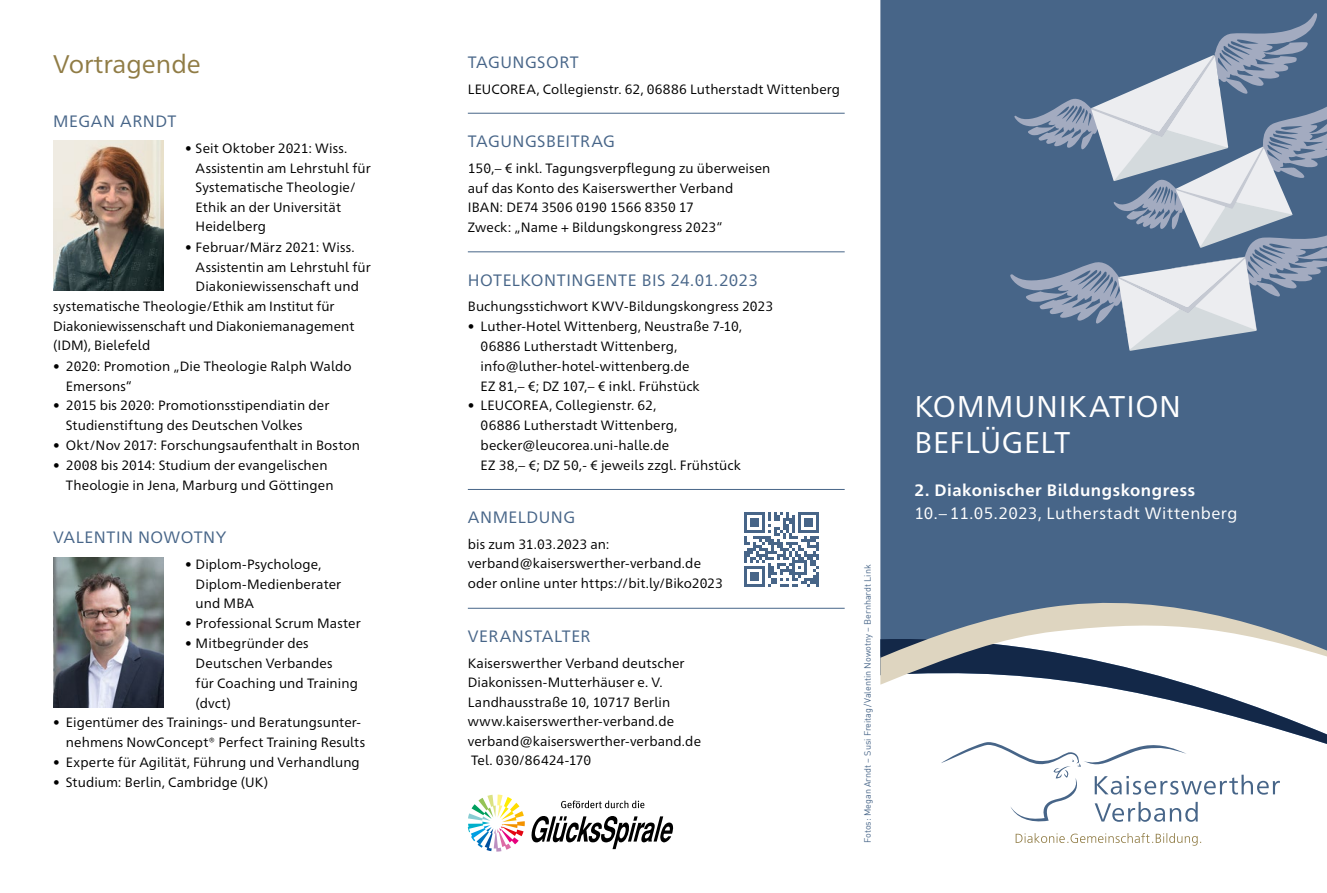
<style>
.page{position:relative;width:1327px;height:893px;background:#fff}
.page>*{position:absolute;margin:0;border:0;box-sizing:border-box;transform-origin:0 0}
.t1{font:30px/36px "Frutiger Neue 1450 Pro";letter-spacing:.02em;color:#fff}
.t2{font:25.5px "Frutiger Neue 1450 Pro";color:#907c45}
.t3{font:16.5px "Frutiger Neue 1450 Pro";letter-spacing:.03em;color:#476588}
.t4{font:16.5px "Frutiger Neue 1450 Pro";letter-spacing:.03em;color:#fff}
.t5{font:700 16.5px "Frutiger Neue 1450 Pro";letter-spacing:.03em;color:#fff}
.t6{font:13.5px/19.8px "Frutiger Neue 1450 Pro";letter-spacing:.005em;color:#000}
.t7{font:9px "DIN Offc";color:#476588}
</style>
<div class="page">
<div style="left:880px;top:0;width:447px;height:586px;background:#476588"></div>
<svg style="left:1015px;top:833px;width:186px;height:13px"></svg>
<svg style="left:1010px;top:770px;width:270px;height:52px"></svg>
<svg style="left:1010px;top:13px;width:317px;height:338px"></svg>
<svg style="left:941px;top:685px;width:386px;height:85px"></svg>
<svg style="left:880px;top:586px;width:447px;height:99px"></svg>
<img style="left:53px;top:141px;width:111px;height:150px">
<img style="left:53px;top:558px;width:111px;height:149px">
<svg style="left:744px;top:512px;width:75px;height:75px"></svg>
<hr style="left:468px;top:113px;width:376px;height:1px;background:#476588">
<hr style="left:468px;top:252px;width:376px;height:1px;background:#476588">
<hr style="left:468px;top:489px;width:376px;height:1px;background:#476588">
<hr style="left:468px;top:608px;width:376px;height:1px;background:#476588">
<svg style="left:468px;top:794px;width:205px;height:58px"></svg>
<h2 class="t2" style="left:53px;top:45px;width:149px">Vortragende</h2>
<p class="t3" style="left:53px;top:109px;width:125px">MEGAN ARNDT</p>
<p class="t6" style="left:196px;top:138px;width:177px;text-indent:-11px">• Seit Oktober 2021: Wiss.<br>Assistentin am Lehrstuhl für<br>Systematische Theologie/<br>Ethik an der Universität<br>Heidelberg</p>
<p class="t6" style="left:185px;top:236px;width:171px">• Februar/März 2021: Wiss.</p>
<p class="t6" style="left:196px;top:256px;width:177px">Assistentin am Lehrstuhl für</p>
<p class="t6" style="left:196px;top:275px;width:165px">Diakoniewissenschaft und</p>
<p class="t6" style="left:53px;top:296px;width:283px">systematische Theologie/Ethik am Institut für</p>
<p class="t6" style="left:53px;top:315px;width:303px">Diakoniewissenschaft und Diakoniemanagement</p>
<p class="t6" style="left:53px;top:335px;width:99px">(IDM), Bielefeld</p>
<p class="t6" style="left:66px;top:355px;width:287px;text-indent:-13px">• 2020: Promotion „Die Theologie Ralph Waldo<br>Emersons“</p>
<p class="t6" style="left:66px;top:395px;width:265px;text-indent:-13px">• 2015 bis 2020: Promotionsstipendiatin der<br>Studienstiftung des Deutschen Volkes</p>
<p class="t6" style="left:53px;top:434px;width:308px">• Okt/Nov 2017: Forschungsaufenthalt in Boston</p>
<p class="t6" style="left:66px;top:454px;width:269px;text-indent:-13px">• 2008 bis 2014: Studium der evangelischen<br>Theologie in Jena, Marburg und Göttingen</p>
<p class="t3" style="left:53px;top:525px;width:175px">VALENTIN NOWOTNY</p>
<p class="t6" style="left:196px;top:553px;width:147px;text-indent:-11px">• Diplom-Psychologe,<br>Diplom-Medienberater und MBA</p>
<p class="t6" style="left:185px;top:613px;width:177px">• Professional Scrum Master</p>
<p class="t6" style="left:196px;top:632px;width:164px;text-indent:-11px">• Mitbegründer des<br>Deutschen Verbandes<br>für Coaching und Training (dvct)</p>
<p class="t6" style="left:66px;top:712px;width:301px;text-indent:-13px">• Eigentümer des Trainings- und Beratungsunter&shy;nehmens NowConcept® Perfect Training Results</p>
<p class="t6" style="left:53px;top:751px;width:308px">• Experte für Agilität, Führung und Verhandlung</p>
<p class="t6" style="left:53px;top:771px;width:216px">• Studium: Berlin, Cambridge (UK)</p>
<p class="t3" style="left:468px;top:50px;width:112px">TAGUNGSORT</p>
<p class="t6" style="left:468px;top:78px;width:374px">LEUCOREA, Collegienstr. 62, 06886 Lutherstadt Wittenberg</p>
<p class="t3" style="left:468px;top:129px;width:149px">TAGUNGSBEITRAG</p>
<p class="t6" style="left:468px;top:157px;width:304px">150,– € inkl. Tagungsverpflegung zu überweisen auf das Konto des Kaiserswerther Verband IBAN: DE74 3506 0190 1566 8350 17<br>Zweck: „Name + Bildungskongress 2023“</p>
<p class="t3" style="left:468px;top:268px;width:291px">HOTELKONTINGENTE BIS 24.01.2023</p>
<p class="t6" style="left:468px;top:296px;width:307px">Buchungsstichwort KWV-Bildungskongress 2023</p>
<p class="t6" style="left:480px;top:316px;width:263px;text-indent:-13px">• Luther-Hotel Wittenberg, Neustraße 7-10, 06886 Lutherstadt Wittenberg, info@luther-hotel-wittenberg.de<br>EZ 81,– €; DZ 107,– € inkl. Frühstück</p>
<p class="t6" style="left:480px;top:395px;width:262px;text-indent:-13px">• LEUCOREA, Collegienstr. 62,<br>06886 Lutherstadt Wittenberg, becker@leucorea.uni-halle.de<br>EZ 38,– €; DZ 50,- € jeweils zzgl. Frühstück</p>
<p class="t3" style="left:468px;top:505px;width:109px">ANMELDUNG</p>
<p class="t6" style="left:468px;top:533px;width:256px">bis zum 31.03.2023 an: verband@kaiserswerther-verband.de oder online unter https://bit.ly/Biko2023</p>
<p class="t3" style="left:468px;top:624px;width:124px">VERANSTALTER</p>
<p class="t6" style="left:468px;top:652px;width:235px">Kaiserswerther Verband deutscher<br>Diakonissen-Mutterhäuser e. V.<br>Landhausstraße 10, 10717 Berlin www.kaiserswerther-verband.de verband@kaiserswerther-verband.de<br>Tel. 030/86424-170</p>
<p class="t7" style="left:862px;top:843px;width:280px;rotate:-90deg">Fotos: Megan Arndt – Susi Freitag/Valentin Nowotny – Bernhardt Link</p>
<h1 class="t1" style="left:914px;top:386px;width:268px">KOMMUNIKATION<br>BEFLÜGELT</h1>
<p class="t5" style="left:914px;top:478px;width:282px">2. Diakonischer Bildungskongress</p>
<p class="t4" style="left:914px;top:501px;width:325px">10.– 11.05.2023, Lutherstadt Wittenberg</p>
</div>
